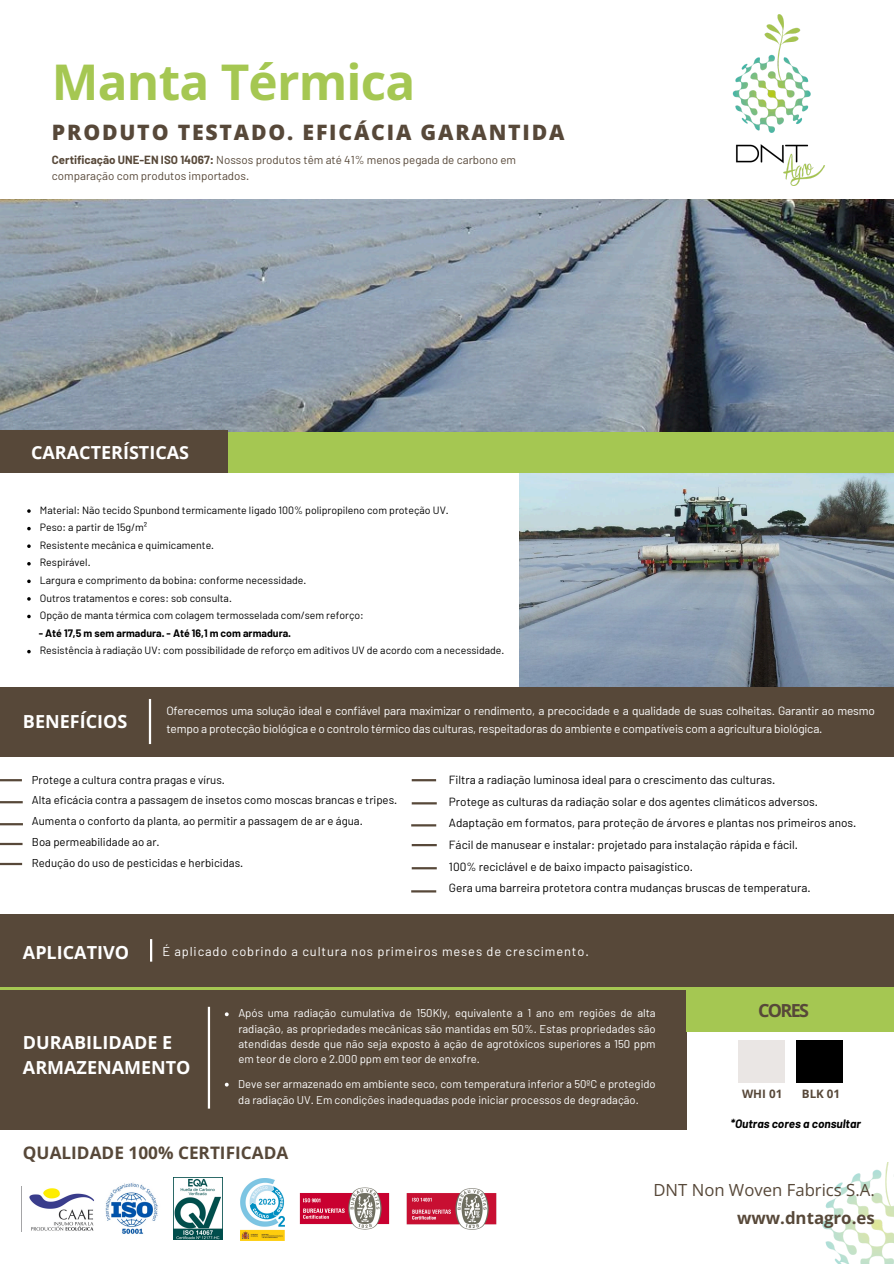
<style>
.page{position:relative;width:894px;height:1264px;background:#fff}
.page>*{position:absolute;margin:0;border:0;box-sizing:border-box;transform-origin:0 0}
.t1{font:700 49.5px "Open Sans Hebrew";letter-spacing:-.015em;color:#a5c752}
.t2{font:800 21.3px "Open Sans";letter-spacing:.085em;color:#574839}
.t3{font:700 18px/24.8px "Open Sans";color:#fff}
.t4{font:700 18px "Open Sans";letter-spacing:-.095em;color:#574839}
.t5{font:700 17.25px "Open Sans";color:#574839}
.t6{font:700 16.8px "Open Sans";color:#574839}
.t7{font:16.65px "Open Sans";color:#574839}
.t8{font:12.9px "Barlow";letter-spacing:.07em;color:#fff}
.t9{font:11.85px "Barlow";color:#000}
.t10{font:11.85px/18px "Barlow";letter-spacing:-.015em;color:#fff}
.t11{font:italic 700 11.85px "Barlow";color:#000}
.t12{font:11.55px/15.5px "Barlow";color:#574839}
.t13{font:700 11.55px "Open Sans";color:#574839}
.t14{font:11.4px/15.3px "Barlow";color:#fff;text-align:justify}
.t15{font:11.4px "Barlow";color:#000}
.t16{font:11.25px/16.4px "Barlow";color:#fff}
.t17{font:10.5px "Barlow";color:#000}
.t18{font:700 10.5px "Barlow";color:#000}
.s1{font-weight:700}
</style>
<div class="page">
<div style="left:0;top:10px;width:892px;height:744px;background:#a5c752"></div>
<div style="left:0;top:986px;width:893px;height:6px;background:#a5c752"></div>
<div style="left:0;top:0;width:893px;height:199px;background:#fff"></div>
<img style="left:732px;top:14px;width:93px;height:172px">
<img style="left:0;top:199px;width:893px;height:232px">
<div style="left:0;top:430px;width:228px;height:44px;background:#574839"></div>
<div style="left:0;top:687px;width:893px;height:69px;background:#574839"></div>
<img style="left:518px;top:474px;width:375px;height:212px">
<div style="left:0;top:474px;width:518px;height:213px;background:#fff"></div>
<hr style="left:149px;top:699px;width:2px;height:45px;background:#fff">
<div style="left:0;top:914px;width:893px;height:72px;background:#574839"></div>
<hr style="left:150px;top:939px;width:2px;height:22px;background:#fff">
<div style="left:0;top:989px;width:686px;height:142px;background:#574839"></div>
<div style="left:686px;top:989px;width:207px;height:42px;background:#a5c752"></div>
<hr style="left:208px;top:1006px;width:2px;height:102px;background:#fff">
<hr style="left:411px;top:779px;width:25px;height:2px;background:#574839">
<hr style="left:411px;top:802px;width:25px;height:2px;background:#574839">
<hr style="left:411px;top:824px;width:25px;height:2px;background:#574839">
<hr style="left:411px;top:844px;width:25px;height:2px;background:#574839">
<hr style="left:411px;top:867px;width:25px;height:2px;background:#574839">
<hr style="left:411px;top:890px;width:25px;height:2px;background:#574839">
<div style="left:0;top:1130px;width:893px;height:133px;background:#fff"></div>
<svg style="left:27px;top:509px;width:4px;height:4px"></svg>
<svg style="left:27px;top:527px;width:4px;height:3px"></svg>
<svg style="left:27px;top:544px;width:4px;height:4px"></svg>
<svg style="left:27px;top:562px;width:4px;height:3px"></svg>
<svg style="left:27px;top:579px;width:4px;height:4px"></svg>
<svg style="left:27px;top:597px;width:4px;height:3px"></svg>
<svg style="left:27px;top:614px;width:4px;height:4px"></svg>
<svg style="left:27px;top:650px;width:4px;height:3px"></svg>
<svg style="left:225px;top:1012px;width:3px;height:4px"></svg>
<img style="left:822px;top:1162px;width:71px;height:101px">
<hr style="left:0;top:862px;width:22px;height:3px;background:#574839">
<hr style="left:0;top:779px;width:22px;height:2px;background:#574839">
<hr style="left:0;top:801px;width:23px;height:2px;background:#574839">
<hr style="left:0;top:823px;width:23px;height:2px;background:#574839">
<hr style="left:0;top:842px;width:23px;height:3px;background:#574839">
<div style="left:737px;top:1040px;width:47px;height:42px;background:#eae6e4"></div>
<div style="left:795px;top:1040px;width:47px;height:42px;background:#000"></div>
<img style="left:105px;top:1182px;width:53px;height:52px">
<img style="left:241px;top:1178px;width:43px;height:62px">
<img style="left:299px;top:1187px;width:91px;height:43px">
<img style="left:406px;top:1188px;width:91px;height:42px">
<img style="left:29px;top:1188px;width:65px;height:42px">
<img style="left:173px;top:1177px;width:49px;height:62px">
<p class="t1" style="left:52px;top:47px;width:365px">Manta Térmica</p>
<h3 class="t2" style="left:52px;top:117px;width:514px">PRODUTO TESTADO. EFICÁCIA GARANTIDA</h3>
<p class="t12" style="left:52px;top:152px;width:465px"><span class="s1">Certificação UNE-EN ISO 14067:</span> Nossos produtos têm até 41% menos pegada de carbono em comparação com produtos importados.</p>
<p class="t3" style="left:31px;top:439px;width:160px">CARACTERÍSTICAS</p>
<p class="t17" style="left:40px;top:503px;width:410px">Material: Não tecido Spunbond termicamente ligado 100% polipropileno com proteção UV.</p>
<p class="t17" style="left:40px;top:521px;width:109px">Peso: a partir de 15g/m²</p>
<p class="t17" style="left:40px;top:538px;width:176px">Resistente mecânica e quimicamente.</p>
<p class="t17" style="left:40px;top:556px;width:52px">Respirável.</p>
<h3 class="t17" style="left:40px;top:573px;width:268px">Largura e comprimento da bobina: conforme necessidade.</h3>
<p class="t17" style="left:40px;top:591px;width:193px">Outros tratamentos e cores: sob consulta.</p>
<p class="t17" style="left:40px;top:608px;width:325px">Opção de manta térmica com colagem termosselada com/sem reforço:</p>
<p class="t18" style="left:39px;top:626px;width:254px">- Até 17,5 m sem armadura. - Até 16,1 m com armadura.</p>
<p class="t17" style="left:40px;top:643px;width:466px">Resistência à radiação UV: com possibilidade de reforço em aditivos UV de acordo com a necessidade.</p>
<p class="t3" style="left:23px;top:709px;width:106px">BENEFÍCIOS</p>
<p class="t10" style="left:166px;top:701px;width:710px">Oferecemos uma solução ideal e confiável para maximizar o rendimento, a precocidade e a qualidade de suas colheitas. Garantir ao mesmo tempo a protecção biológica e o controlo térmico das culturas, respeitadoras do ambiente e compatíveis com a agricultura biológica.</p>
<h3 class="t15" style="left:32px;top:772px;width:194px">Protege a cultura contra pragas e vírus.</h3>
<p class="t15" style="left:32px;top:793px;width:367px">Alta eficácia contra a passagem de insetos como moscas brancas e tripes.</p>
<h3 class="t15" style="left:32px;top:814px;width:332px">Aumenta o conforto da planta, ao permitir a passagem de ar e água.</h3>
<p class="t15" style="left:32px;top:834px;width:129px">Boa permeabilidade ao ar.</p>
<p class="t15" style="left:32px;top:855px;width:213px">Redução do uso de pesticidas e herbicidas.</p>
<p class="t9" style="left:449px;top:772px;width:328px">Filtra a radiação luminosa ideal para o crescimento das culturas.</p>
<p class="t9" style="left:449px;top:793px;width:370px">Protege as culturas da radiação solar e dos agentes climáticos adversos.</p>
<h3 class="t9" style="left:449px;top:815px;width:409px">Adaptação em formatos, para proteção de árvores e plantas nos primeiros anos.</h3>
<p class="t9" style="left:449px;top:837px;width:350px">Fácil de manusear e instalar: projetado para instalação rápida e fácil.</p>
<p class="t9" style="left:449px;top:858px;width:245px">100% reciclável e de baixo impacto paisagístico.</p>
<p class="t9" style="left:449px;top:880px;width:363px">Gera uma barreira protetora contra mudanças bruscas de temperatura.</p>
<p class="t3" style="left:23px;top:939px;width:108px">APLICATIVO</p>
<p class="t8" style="left:162px;top:942px;width:428px">É aplicado cobrindo a cultura nos primeiros meses de crescimento.</p>
<p class="t3" style="left:23px;top:1029px;width:169px">DURABILIDADE E<br>ARMAZENAMENTO</p>
<p class="t14" style="left:238px;top:1004px;width:418px">Após uma radiação cumulativa de 150Kly, equivalente a 1 ano em regiões de alta radiação, as propriedades mecânicas são mantidas em 50%. Estas propriedades são atendidas desde que não seja exposto à ação de agrotóxicos superiores a 150 ppm em teor de cloro e 2.000 ppm em teor de enxofre.</p>
<p class="t16" style="left:238px;top:1074px;width:419px">Deve ser armazenado em ambiente seco, com temperatura inferior a 50ºC e protegido da radiação UV. Em condições inadequadas pode iniciar processos de degradação.</p>
<p class="t5" style="left:23px;top:1140px;width:267px">QUALIDADE 100% CERTIFICADA</p>
<p class="t4" style="left:758px;top:997px;width:52px">CORES</p>
<h3 class="t13" style="left:741px;top:1086px;width:42px">WHI 01</h3>
<p class="t13" style="left:801px;top:1086px;width:40px">BLK 01</p>
<h6 class="t11" style="left:730px;top:1115px;width:132px">*Outras cores a consultar</h6>
<p class="t7" style="left:653px;top:1178px;width:223px">DNT Non Woven Fabrics S.A.</p>
<h6 class="t6" style="left:736px;top:1206px;width:139px">www.dntagro.es</h6>
</div>
